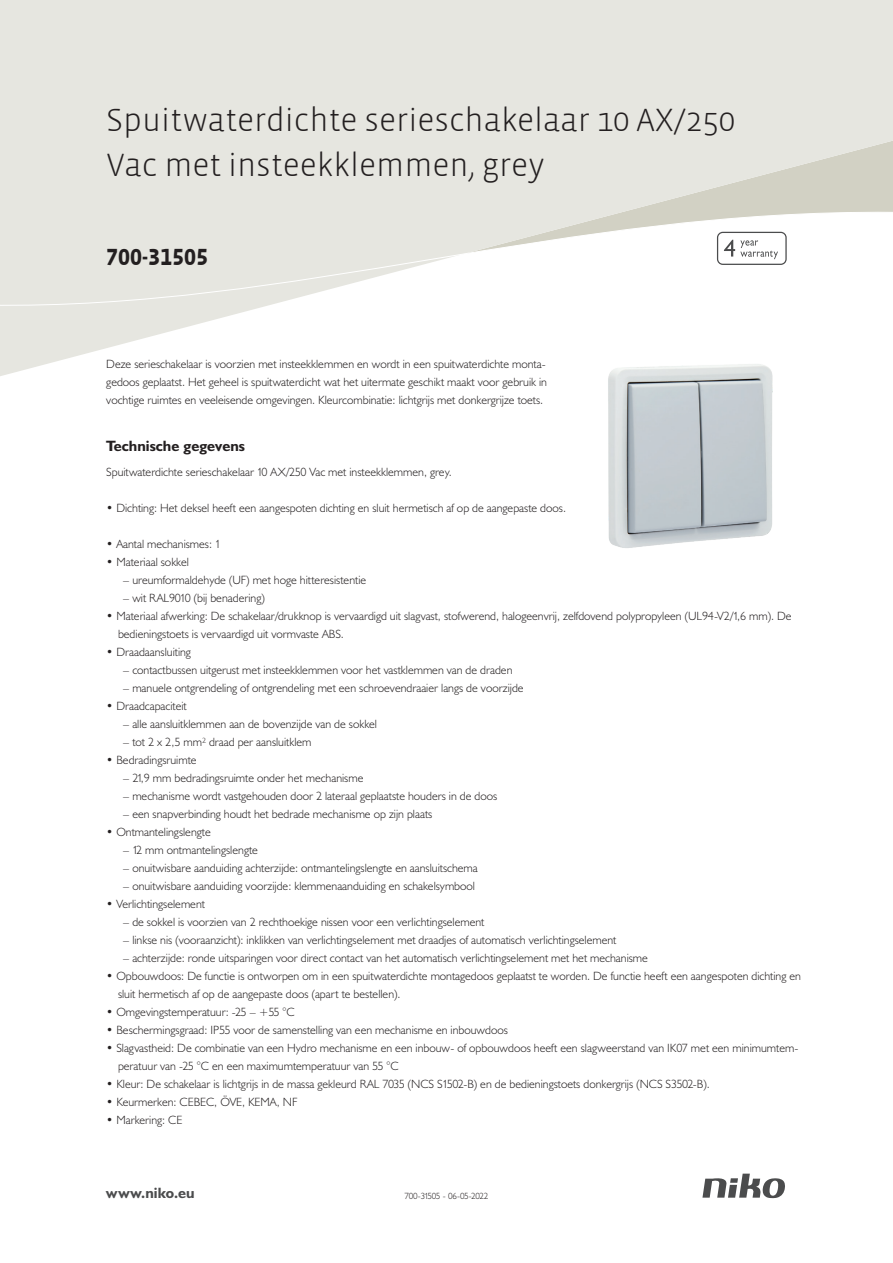
<style>
.page{position:relative;width:893px;height:1263px;background:#fff}
.page>*{position:absolute;margin:0;border:0;box-sizing:border-box;transform-origin:0 0}
.Title_datasheets{font:300 33px/45px "Vista Sans";color:#231f20}
.Article_number{font:700 24px "Vista Sans Alt";color:#231f20}
.Titles_parts{font:700 15px "Humanist 521 BT";color:#231f20}
.t1{font:700 15px "Humanist 521 BT";letter-spacing:.005em;color:#4b4c4d}
.USP_Bullets{font:300 12px/18px "Humanist 521 BT";color:#231f20}
.USP_Bullets_level_2{font:300 12px "Humanist 521 BT";color:#231f20}
.Platte_tekst_CAB{font:300 12px/18px "Humanist 521 BT";color:#231f20;text-align:justify}
.Revision{font:300 9px "Humanist 521 BT";letter-spacing:-.04em;color:#231f20}
</style>
<div class="page">
<svg style="left:702px;top:1173px;width:83px;height:25px"></svg>
<svg style="left:0;top:0;width:893px;height:376px;fill:#e6e6e0"></svg>
<svg style="left:0;top:209px;width:893px;height:101px"></svg>
<svg style="left:717px;top:232px;width:70px;height:33px"></svg>
<img style="left:600px;top:358px;width:178px;height:190px">
<p class="Title_datasheets" style="left:106px;top:98px;width:631px">Spuitwaterdichte serieschakelaar 10 AX/250<br>Vac met insteekklemmen, grey</p>
<p class="Article_number" style="left:106px;top:242px;width:103px">700-31505</p>
<p class="Platte_tekst_CAB" style="left:106px;top:354px;width:442px">Deze serieschakelaar is voorzien met insteekklemmen en wordt in een spuitwaterdichte monta&shy;gedoos geplaatst. Het geheel is spuitwaterdicht wat het uitermate geschikt maakt voor gebruik in vochtige ruimtes en veeleisende omgevingen. Kleurcombinatie: lichtgrijs met donkergrijze toets.</p>
<p class="Titles_parts" style="left:106px;top:437px;width:140px">Technische gegevens</p>
<p class="Platte_tekst_CAB" style="left:106px;top:462px;width:347px">Spuitwaterdichte serieschakelaar 10 AX/250 Vac met insteekklemmen, grey.</p>
<p class="USP_Bullets" style="left:106px;top:498px;width:461px">• Dichting: Het deksel heeft een aangespoten dichting en sluit hermetisch af op de aangepaste doos.</p>
<p class="USP_Bullets" style="left:106px;top:534px;width:116px">• Aantal mechanismes: 1</p>
<p class="USP_Bullets" style="left:106px;top:552px;width:84px">• Materiaal sokkel</p>
<p class="USP_Bullets_level_2" style="left:123px;top:572px;width:244px">– ureumformaldehyde (UF) met hoge hitteresistentie</p>
<p class="USP_Bullets_level_2" style="left:123px;top:590px;width:143px">– wit RAL9010 (bij benadering)</p>
<p class="USP_Bullets" style="left:118px;top:606px;width:675px;text-indent:-12px">• Materiaal afwerking: De schakelaar/drukknop is vervaardigd uit slagvast, stofwerend, halogeenvrij, zelfdovend polypropyleen (UL94-V2/1,6 mm). De bedieningstoets is vervaardigd uit vormvaste ABS.</p>
<p class="USP_Bullets" style="left:106px;top:642px;width:86px">• Draadaansluiting</p>
<p class="USP_Bullets_level_2" style="left:123px;top:662px;width:391px">– contactbussen uitgerust met insteekklemmen voor het vastklemmen van de draden</p>
<p class="USP_Bullets_level_2" style="left:123px;top:680px;width:402px">– manuele ontgrendeling of ontgrendeling met een schroevendraaier langs de voorzijde</p>
<p class="USP_Bullets" style="left:106px;top:696px;width:82px">• Draadcapaciteit</p>
<p class="USP_Bullets_level_2" style="left:123px;top:716px;width:255px">– alle aansluitklemmen aan de bovenzijde van de sokkel</p>
<p class="USP_Bullets_level_2" style="left:123px;top:734px;width:190px">– tot 2 x 2,5 mm² draad per aansluitklem</p>
<p class="USP_Bullets" style="left:106px;top:750px;width:92px">• Bedradingsruimte</p>
<p class="USP_Bullets_level_2" style="left:123px;top:770px;width:242px">– 21,9 mm bedradingsruimte onder het mechanisme</p>
<p class="USP_Bullets_level_2" style="left:123px;top:788px;width:375px">– mechanisme wordt vastgehouden door 2 lateraal geplaatste houders in de doos</p>
<p class="USP_Bullets_level_2" style="left:123px;top:806px;width:311px">– een snapverbinding houdt het bedrade mechanisme op zijn plaats</p>
<p class="USP_Bullets" style="left:106px;top:822px;width:106px">• Ontmantelingslengte</p>
<p class="USP_Bullets_level_2" style="left:123px;top:842px;width:136px">– 12 mm ontmantelingslengte</p>
<p class="USP_Bullets_level_2" style="left:123px;top:860px;width:356px">– onuitwisbare aanduiding achterzijde: ontmantelingslengte en aansluitschema</p>
<p class="USP_Bullets_level_2" style="left:123px;top:878px;width:353px">– onuitwisbare aanduiding voorzijde: klemmenaanduiding en schakelsymbool</p>
<p class="USP_Bullets" style="left:106px;top:894px;width:100px">• Verlichtingselement</p>
<p class="USP_Bullets_level_2" style="left:123px;top:914px;width:363px">– de sokkel is voorzien van 2 rechthoekige nissen voor een verlichtingselement</p>
<p class="USP_Bullets_level_2" style="left:123px;top:932px;width:495px">– linkse nis (vooraanzicht): inklikken van verlichtingselement met draadjes of automatisch verlichtingselement</p>
<p class="USP_Bullets_level_2" style="left:123px;top:950px;width:526px">– achterzijde: ronde uitsparingen voor direct contact van het automatisch verlichtingselement met het mechanisme</p>
<p class="USP_Bullets" style="left:118px;top:966px;width:684px;text-indent:-12px">• Opbouwdoos: De functie is ontworpen om in een spuitwaterdichte montagedoos geplaatst te worden. De functie heeft een aangespoten dichting en sluit hermetisch af op de aangepaste doos (apart te bestellen).</p>
<p class="USP_Bullets" style="left:106px;top:1002px;width:190px">• Omgevingstemperatuur: -25 – +55 °C</p>
<p class="USP_Bullets" style="left:106px;top:1020px;width:403px">• Beschermingsgraad: IP55 voor de samenstelling van een mechanisme en inbouwdoos</p>
<p class="USP_Bullets" style="left:118px;top:1038px;width:682px;text-indent:-12px">• Slagvastheid: De combinatie van een Hydro mechanisme en een inbouw- of opbouwdoos heeft een slagweerstand van IK07 met een minimumtem&shy;peratuur van -25 °C en een maximumtemperatuur van 55 °C</p>
<p class="USP_Bullets" style="left:106px;top:1074px;width:605px">• Kleur: De schakelaar is lichtgrijs in de massa gekleurd RAL 7035 (NCS S1502-B) en de bedieningstoets donkergrijs (NCS S3502-B).</p>
<p class="USP_Bullets" style="left:106px;top:1092px;width:193px">• Keurmerken: CEBEC, ÖVE, KEMA, NF</p>
<p class="USP_Bullets" style="left:106px;top:1110px;width:78px">• Markering: CE</p>
<p class="t1" style="left:106px;top:1184px;width:90px">www.niko.eu</p>
<p class="Revision" style="left:405px;top:1190px;width:85px">700-31505 - 06-05-2022</p>
</div>
